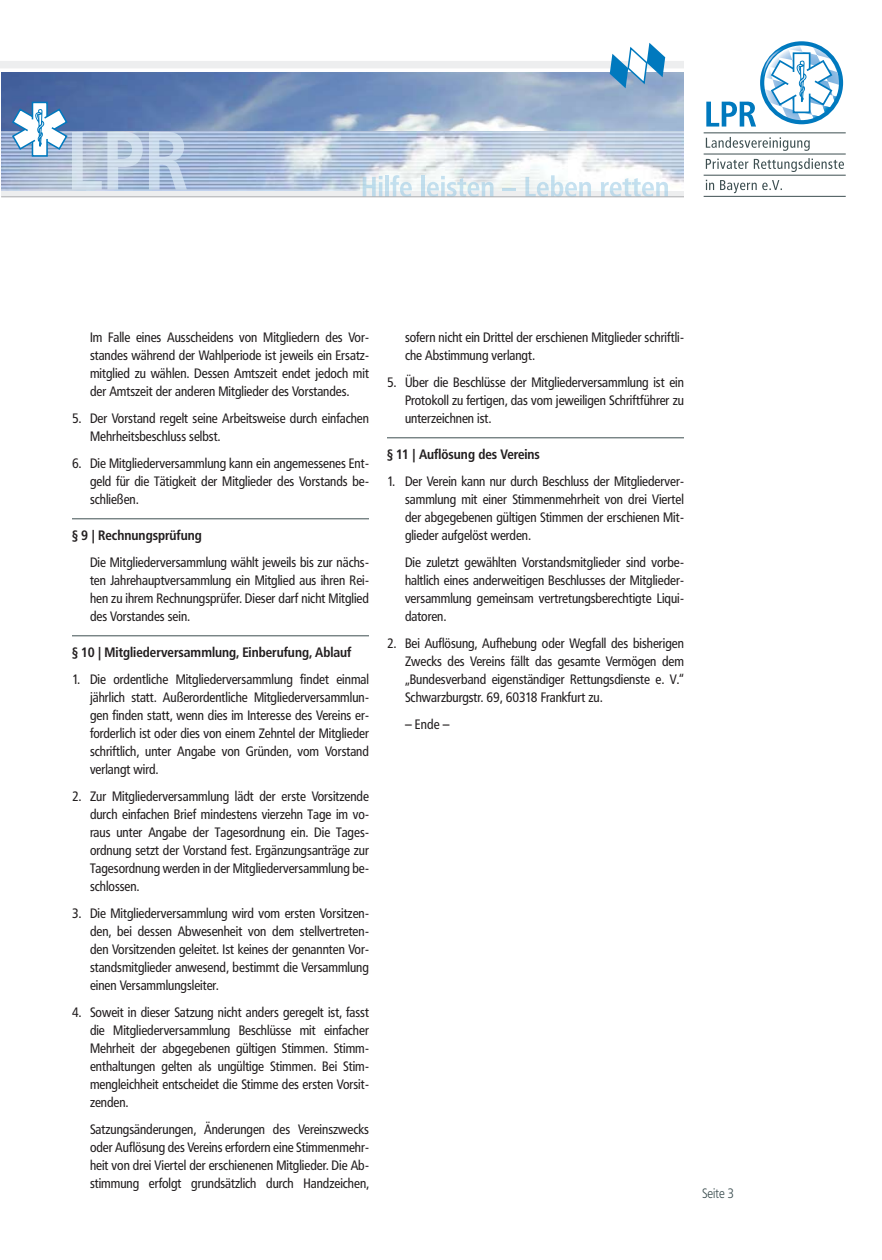
<style>
.page{position:relative;width:882px;height:1260px;background:#fff}
.page>*{position:absolute;margin:0;border:0;box-sizing:border-box;transform-origin:0 0}
.lpr_copy{font:13.5px/18px "Frutiger Condensed BQ";color:#231f20;text-align:justify}
.lpr_head{font:700 13.5px "Frutiger Condensed BQ";color:#231f20}
.lpr_copy-2{font:300 13.5px "Frutiger Condensed BQ";color:#3d4f51}
</style>
<div class="page">
<div style="left:0;top:61px;width:684px;height:7px;background:#edeeef"></div>
<img style="left:1px;top:72px;width:683px;height:119px">
<div style="left:1px;top:191px;width:683px;height:6px;background:#edeeef"></div>
<svg style="left:149px;top:132px;width:38px;height:57px"></svg>
<svg style="left:363px;top:176px;width:20px;height:21px"></svg>
<hr style="left:379px;top:182px;width:3px;height:15px;background:#94c7e4">
<hr style="left:385px;top:175px;width:4px;height:22px;background:#c1deec">
<svg style="left:390px;top:175px;width:22px;height:22px"></svg>
<hr style="left:421px;top:175px;width:4px;height:22px;background:#c0ddec">
<svg style="left:427px;top:176px;width:66px;height:21px"></svg>
<svg style="left:503px;top:188px;width:13px;height:3px"></svg>
<svg style="left:525px;top:175px;width:66px;height:22px"></svg>
<svg style="left:601px;top:178px;width:67px;height:19px"></svg>
<svg style="left:11px;top:72px;width:132px;height:117px"></svg>
<hr style="left:1px;top:197px;width:683px;height:1px;background:#acadb0">
<svg style="left:706px;top:158px;width:138px;height:14px"></svg>
<svg style="left:706px;top:180px;width:76px;height:13px"></svg>
<hr style="left:704px;top:154px;width:142px;height:1px;background:#3d4f51">
<hr style="left:704px;top:175px;width:142px;height:1px;background:#3d4f51">
<hr style="left:704px;top:196px;width:142px;height:1px;background:#3d4f51">
<hr style="left:704px;top:132px;width:142px;height:1px;background:#3d4f51">
<svg style="left:706px;top:41px;width:135px;height:110px"></svg>
<svg style="left:610px;top:43px;width:55px;height:45px"></svg>
<hr style="left:72px;top:519px;width:297px;height:1px;background:#3d4f51">
<hr style="left:72px;top:636px;width:297px;height:1px;background:#3d4f51">
<hr style="left:387px;top:438px;width:297px;height:1px;background:#3d4f51">
<p class="lpr_copy" style="left:90px;top:328px;width:281px">Im Falle eines Ausscheidens von Mitgliedern des Vor&shy;standes während der Wahlperiode ist jeweils ein Ersatz&shy;mitglied zu wählen. Dessen Amtszeit endet jedoch mit der Amtszeit der anderen Mitglieder des Vorstandes.</p>
<p class="lpr_copy" style="left:90px;top:409px;width:281px;text-indent:-18px">5. Der Vorstand regelt seine Arbeitsweise durch einfachen<br>Mehrheitsbeschluss selbst.</p>
<p class="lpr_copy" style="left:90px;top:454px;width:281px;text-indent:-18px">6. Die Mitgliederversammlung kann ein angemessenes Ent&shy;geld für die Tätigkeit der Mitglieder des Vorstands be&shy;schließen.</p>
<p class="lpr_head" style="left:72px;top:527px;width:131px">§ 9 | Rechnungsprüfung</p>
<p class="lpr_copy" style="left:90px;top:553px;width:281px">Die Mitgliederversammlung wählt jeweils bis zur nächs&shy;ten Jahrehauptversammlung ein Mitglied aus ihren Rei&shy;hen zu ihrem Rechnungsprüfer. Dieser darf nicht Mitglied des Vorstandes sein.</p>
<p class="lpr_head" style="left:72px;top:644px;width:281px">§ 10 | Mitgliederversammlung, Einberufung, Ablauf</p>
<p class="lpr_copy" style="left:90px;top:670px;width:281px;text-indent:-18px">1. Die ordentliche Mitgliederversammlung findet einmal jährlich statt. Außerordentliche Mitgliederversammlun&shy;gen finden statt, wenn dies im Interesse des Vereins er&shy;forderlich ist oder dies von einem Zehntel der Mitglieder schriftlich, unter Angabe von Gründen, vom Vorstand verlangt wird.</p>
<p class="lpr_copy" style="left:90px;top:787px;width:281px;text-indent:-18px">2. Zur Mitgliederversammlung lädt der erste Vorsitzende durch einfachen Brief mindestens vierzehn Tage im vo&shy;raus unter Angabe der Tagesordnung ein. Die Tages&shy;ordnung setzt der Vorstand fest. Ergänzungsanträge zur Tagesordnung werden in der Mitgliederversammlung be&shy;schlossen.</p>
<p class="lpr_copy" style="left:90px;top:904px;width:281px;text-indent:-18px">3. Die Mitgliederversammlung wird vom ersten Vorsitzen&shy;den, bei dessen Abwesenheit von dem stellvertreten&shy;den Vorsitzenden geleitet. Ist keines der genannten Vor&shy;standsmitglieder anwesend, bestimmt die Versammlung einen Versammlungsleiter.</p>
<p class="lpr_copy" style="left:90px;top:1003px;width:281px;text-indent:-18px">4. Soweit in dieser Satzung nicht anders geregelt ist, fasst die Mitgliederversammlung Beschlüsse mit einfacher Mehrheit der abgegebenen gültigen Stimmen. Stimm&shy;enthaltungen gelten als ungültige Stimmen. Bei Stim&shy;mengleichheit entscheidet die Stimme des ersten Vorsit&shy;zenden.</p>
<p class="lpr_copy" style="left:90px;top:1120px;width:281px">Satzungsänderungen, Änderungen des Vereinszwecks oder Auflösung des Vereins erfordern eine Stimmenmehr&shy;heit von drei Viertel der erschienenen Mitglieder. Die Ab&shy;stimmung erfolgt grundsätzlich durch Handzeichen,</p>
<p class="lpr_copy" style="left:405px;top:328px;width:281px">sofern nicht ein Drittel der erschienen Mitglieder schriftli&shy;che Abstimmung verlangt.</p>
<p class="lpr_copy" style="left:405px;top:373px;width:281px;text-indent:-18px">5. Über die Beschlüsse der Mitgliederversammlung ist ein Protokoll zu fertigen, das vom jeweiligen Schriftführer zu unterzeichnen ist.</p>
<p class="lpr_head" style="left:387px;top:446px;width:154px">§ 11 | Auflösung des Vereins</p>
<p class="lpr_copy" style="left:405px;top:472px;width:281px;text-indent:-18px">1. Der Verein kann nur durch Beschluss der Mitgliederver&shy;sammlung mit einer Stimmenmehrheit von drei Viertel der abgegebenen gültigen Stimmen der erschienen Mit&shy;glieder aufgelöst werden.</p>
<p class="lpr_copy" style="left:405px;top:553px;width:281px">Die zuletzt gewählten Vorstandsmitglieder sind vorbe&shy;haltlich eines anderweitigen Beschlusses der Mitglieder&shy;versammlung gemeinsam vertretungsberechtigte Liqui&shy;datoren.</p>
<p class="lpr_copy" style="left:405px;top:634px;width:281px;text-indent:-18px">2. Bei Auflösung, Aufhebung oder Wegfall des bisherigen Zwecks des Vereins fällt das gesamte Vermögen dem „Bundesverband eigenständiger Rettungsdienste e. V.“ Schwarzburgstr. 69, 60318 Frankfurt zu.</p>
<p class="lpr_copy" style="left:405px;top:715px;width:46px">— Ende —</p>
<p class="lpr_copy-2" style="left:702px;top:1185px;width:34px">Seite 3</p>
</div>
